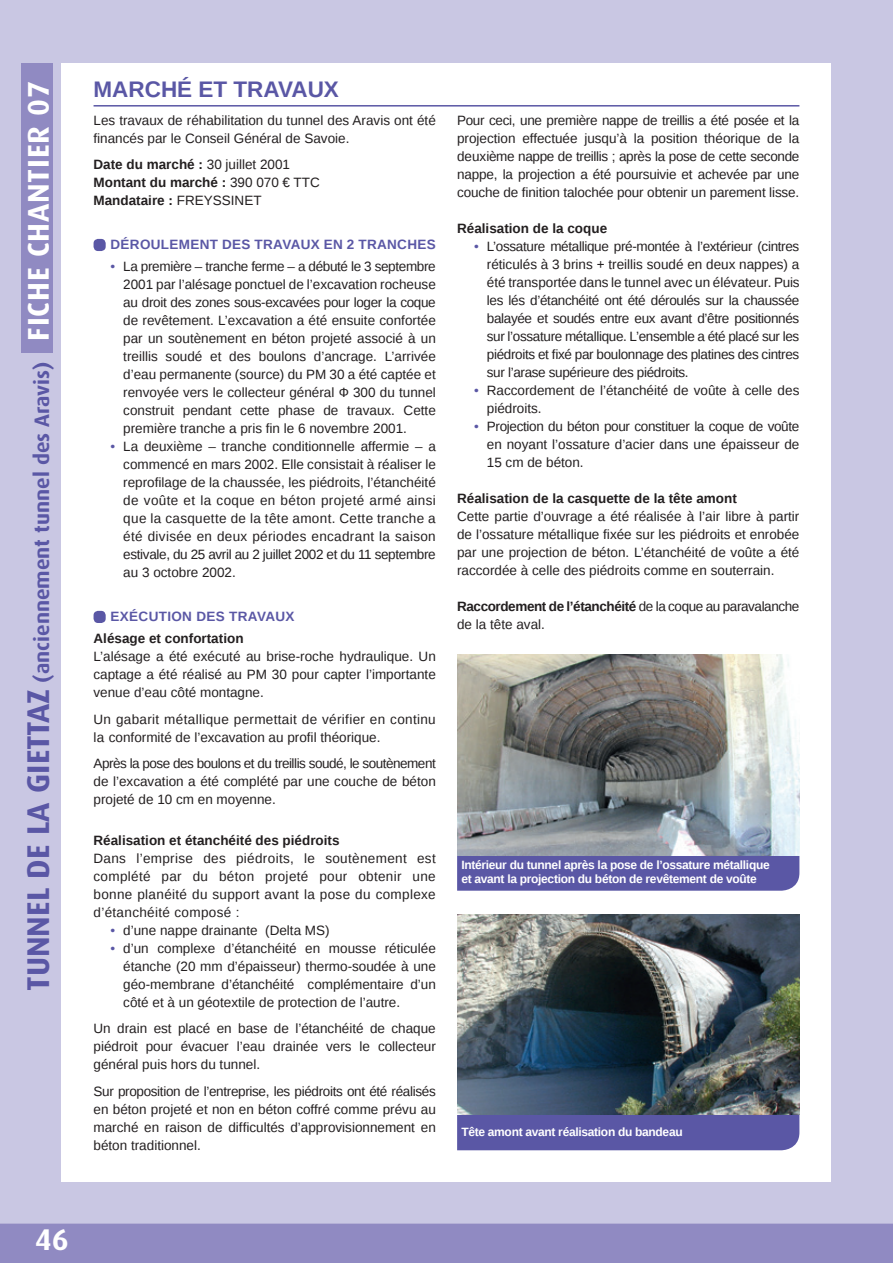
<style>
.page{position:relative;width:893px;height:1263px;background:#908ac2}
.page>*{position:absolute;margin:0;border:0;box-sizing:border-box;transform-origin:0 0}
.t1{font:700 30px "Dax OT";color:#fff}
.t2{font:700 22.5px "Liberation Sans";color:#5a57a5}
.t3{font:700 21px "Dax OT";color:#5a57a5}
.t4{font:13.5px/18px "Liberation Sans";color:#231f20;text-align:justify}
.t5{font:700 13.5px/18px "Liberation Sans";color:#231f20}
.t6{font:13.5px/18px "Liberation Sans";letter-spacing:.025em;color:#231f20}
.t7{font:700 13.5px "Liberation Sans";letter-spacing:.025em;color:#5a57a5}
.t8{font:700 12px/14.2px "Liberation Sans";letter-spacing:-.025em;color:#fff}
.s1{font-size:31.5px}
.s2{font-size:30px;color:#fff}
.s3{font-weight:400}
.s4{color:#5a57a5}
.s5{font-weight:700}
</style>
<div class="page">
<div style="left:0;top:0;width:893px;height:1223px;background:#c9c7e3"></div>
<div style="left:62px;top:64px;width:769px;height:1118px;background:#fff"></div>
<hr style="left:94px;top:105px;width:705px;height:2px;background:#5a57a5">
<div style="left:94px;top:239px;width:12px;height:12px;background:#5a57a5;border-radius:5px"></div>
<div style="left:94px;top:611px;width:12px;height:12px;background:#5a57a5;border-radius:5px"></div>
<div style="left:21px;top:64px;width:32px;height:289px;background:#908ac2"></div>
<div style="left:457px;top:855px;width:342px;height:36px;background:#5a57a5"></div>
<img style="left:457px;top:654px;width:342px;height:201px">
<div style="left:457px;top:1115px;width:342px;height:35px;background:#5a57a5"></div>
<img style="left:457px;top:914px;width:342px;height:201px">
<h3 class="t3" style="left:30px;top:991px;width:911px;rotate:-90deg"><span class="s1">TUNNEL DE LA GIETTAZ</span> (anciennement tunnel des Aravis) <span class="s2">FICHE CHANTIER 07</span></h3>
<h2 class="t2" style="left:94px;top:73px;width:247px">MARCHÉ ET TRAVAUX</h2>
<p class="t4" style="left:94px;top:112px;width:344px">Les travaux de réhabilitation du tunnel des Aravis ont été financés par le Conseil Général de Savoie.</p>
<p class="t5" style="left:94px;top:155px;width:228px">Date du marché : <span class="s3">30 juillet 2001<br></span>Montant du marché : <span class="s3">390 070 € TTC<br></span>Mandataire : <span class="s3">FREYSSINET</span></p>
<p class="t7" style="left:111px;top:235px;width:327px">DÉROULEMENT DES TRAVAUX EN 2 TRANCHES</p>
<p class="t4" style="left:123px;top:258px;width:314px;text-indent:-13px"><span class="s4">•</span> La première – tranche ferme – a débuté le 3 septembre 2001 par l’alésage ponctuel de l’excavation rocheuse au droit des zones sous-excavées pour loger la coque de revêtement. L’excavation a été ensuite confortée par un soutènement en béton projeté associé à un treillis soudé et des boulons d’ancrage. L’arrivée d’eau permanente (source) du PM 30 a été captée et renvoyée vers le collecteur général Ф 300 du tunnel construit pendant cette phase de travaux. Cette première tranche a pris fin le 6 novembre 2001.</p>
<p class="t4" style="left:123px;top:438px;width:314px;text-indent:-13px"><span class="s4">•</span> La deuxième – tranche conditionnelle affermie – a commencé en mars 2002. Elle consistait à réaliser le reprofilage de la chaussée, les piédroits, l’étanchéité de voûte et la coque en béton projeté armé ainsi que la casquette de la tête amont. Cette tranche a été divisée en deux périodes encadrant la saison estivale, du 25 avril au 2 juillet 2002 et du 11 septembre au 3 octobre 2002.</p>
<p class="t7" style="left:111px;top:607px;width:186px">EXÉCUTION DES TRAVAUX</p>
<p class="t5" style="left:94px;top:629px;width:152px">Alésage et confortation</p>
<p class="t4" style="left:94px;top:648px;width:344px">L’alésage a été exécuté au brise-roche hydraulique. Un captage a été réalisé au PM 30 pour capter l’importante venue d’eau côté montagne.</p>
<p class="t6" style="left:94px;top:711px;width:344px">Un gabarit métallique permettait de vérifier en continu la conformité de l’excavation au profil théorique.</p>
<p class="t4" style="left:94px;top:755px;width:344px">Après la pose des boulons et du treillis soudé, le soutènement de l’excavation a été complété par une couche de béton projeté de 10 cm en moyenne.</p>
<p class="t5" style="left:94px;top:831px;width:248px">Réalisation et étanchéité des piédroits</p>
<p class="t4" style="left:94px;top:849px;width:344px">Dans l’emprise des piédroits, le soutènement est complété par du béton projeté pour obtenir une bonne planéité du support avant la pose du complexe d’étanchéité composé :</p>
<p class="t4" style="left:111px;top:921px;width:221px"><span class="s4">•</span> d’une nappe drainante (Delta MS)</p>
<p class="t4" style="left:123px;top:939px;width:314px;text-indent:-13px"><span class="s4">•</span> d’un complexe d’étanchéité en mousse réticulée étanche (20 mm d’épaisseur) thermo-soudée à une géo-membrane d’étanchéité complémentaire d’un côté et à un géotextile de protection de l’autre.</p>
<p class="t4" style="left:94px;top:1020px;width:344px">Un drain est placé en base de l’étanchéité de chaque piédroit pour évacuer l’eau drainée vers le collecteur général puis hors du tunnel.</p>
<p class="t4" style="left:94px;top:1082px;width:344px">Sur proposition de l’entreprise, les piédroits ont été réalisés en béton projeté et non en béton coffré comme prévu au marché en raison de difficultés d’approvisionnement en béton traditionnel.</p>
<p class="t4" style="left:457px;top:112px;width:344px">Pour ceci, une première nappe de treillis a été posée et la projection effectuée jusqu’à la position théorique de la deuxième nappe de treillis ; après la pose de cette seconde nappe, la projection a été poursuivie et achevée par une couche de finition talochée pour obtenir un parement lisse.</p>
<p class="t5" style="left:457px;top:219px;width:152px">Réalisation de la coque</p>
<p class="t4" style="left:487px;top:238px;width:314px;text-indent:-13px"><span class="s4">•</span> L’ossature métallique pré-montée à l’extérieur (cintres réticulés à 3 brins + treillis soudé en deux nappes) a été transportée dans le tunnel avec un élévateur. Puis les lés d’étanchéité ont été déroulés sur la chaussée balayée et soudés entre eux avant d’être positionnés sur l’ossature métallique. L’ensemble a été placé sur les piédroits et fixé par boulonnage des platines des cintres sur l’arase supérieure des piédroits.</p>
<p class="t4" style="left:487px;top:382px;width:314px;text-indent:-13px"><span class="s4">•</span> Raccordement de l’étanchéité de voûte à celle des piédroits.</p>
<p class="t4" style="left:487px;top:418px;width:314px;text-indent:-13px"><span class="s4">•</span> Projection du béton pour constituer la coque de voûte en noyant l’ossature d’acier dans une épaisseur de 15 cm de béton.</p>
<p class="t5" style="left:457px;top:489px;width:281px">Réalisation de la casquette de la tête amont</p>
<p class="t4" style="left:457px;top:508px;width:344px">Cette partie d’ouvrage a été réalisée à l’air libre à partir de l’ossature métallique fixée sur les piédroits et enrobée par une projection de béton. L’étanchéité de voûte a été raccordée à celle des piédroits comme en souterrain.</p>
<p class="t4" style="left:457px;top:598px;width:344px"><span class="s5">Raccordement de l’étanchéité</span> de la coque au paravalanche de la tête aval.</p>
<p class="t8" style="left:461px;top:858px;width:310px">Intérieur du tunnel après la pose de l’ossature métallique et avant la projection du béton de revêtement de voûte</p>
<p class="t8" style="left:461px;top:1124px;width:223px">Tête amont avant réalisation du bandeau</p>
<h1 class="t1" style="left:35px;top:1222px;width:35px">46</h1>
</div>
